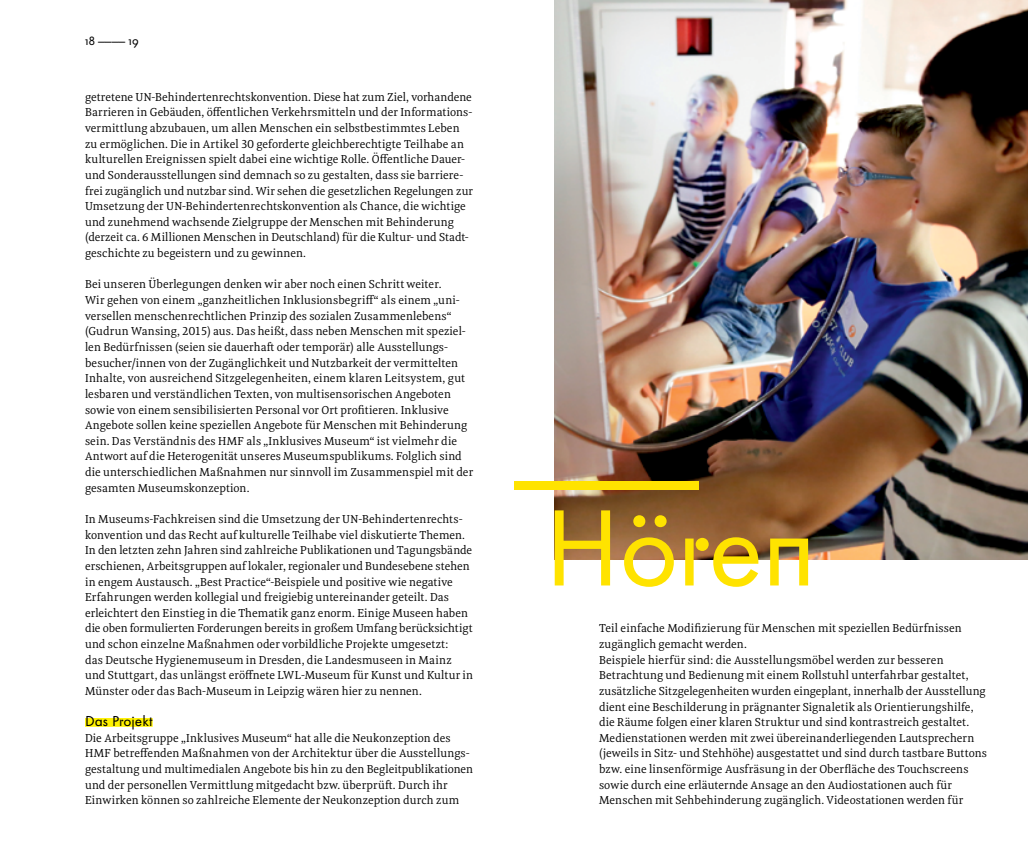
<style>
.page{position:relative;width:1028px;height:851px;background:#fff}
.page>*{position:absolute;margin:0;border:0;box-sizing:border-box;transform-origin:0 0}
.t1{font:112.5px "Futura HMF";letter-spacing:-.02em;color:#ffe300}
.t2{font:15px "Futura HMF";color:#000}
.t3{font:12.5px "Futura HMF";color:#000}
.t4{font:11.88px/15.6px "Meret Pro";letter-spacing:.005em;color:#000}
</style>
<div class="page">
<img style="left:555px;top:0;width:473px;height:559px">
<div style="left:85px;top:718px;width:68px;height:8px;background:#fff200"></div>
<p class="t3" style="left:98px;top:33px;width:29px">————</p>
<p class="t4" style="left:85px;top:89px;width:389px">getretene UN-Behindertenrechtskonvention. Diese hat zum Ziel, vorhandene Barrieren in Gebäuden, öffentlichen Verkehrsmitteln und der Informations&shy;vermittlung abzubauen, um allen Menschen ein selbstbestimmtes Leben zu ermöglichen. Die in Artikel 30 geforderte gleichberechtigte Teilhabe an kulturellen Ereignissen spielt dabei eine wichtige Rolle. Öffentliche Dauer&shy;und Sonderausstellungen sind demnach so zu gestalten, dass sie barriere&shy;frei zugänglich und nutzbar sind. Wir sehen die gesetzlichen Regelungen zur Umsetzung der UN-Behindertenrechtskonvention als Chance, die wichtige und zunehmend wachsende Zielgruppe der Menschen mit Behinderung (derzeit ca. 6 Millionen Menschen in Deutschland) für die Kultur- und Stadt&shy;geschichte zu begeistern und zu gewinnen.</p>
<p class="t4" style="left:85px;top:276px;width:389px">Bei unseren Überlegungen denken wir aber noch einen Schritt weiter.<br>Wir gehen von einem „ganzheitlichen Inklusionsbegriff“ als einem „uni&shy;versellen menschenrechtlichen Prinzip des sozialen Zusammenlebens“ (Gudrun Wansing, 2015) aus. Das heißt, dass neben Menschen mit speziel&shy;len Bedürfnissen (seien sie dauerhaft oder temporär) alle Ausstellungs&shy;besucher/innen von der Zugänglichkeit und Nutzbarkeit der vermittelten Inhalte, von ausreichend Sitzgelegenheiten, einem klaren Leitsystem, gut lesbaren und verständlichen Texten, von multisensorischen Angeboten sowie von einem sensibilisierten Personal vor Ort profitieren. Inklusive Angebote sollen keine speziellen Angebote für Menschen mit Behinderung sein. Das Verständnis des HMF als „Inklusives Museum“ ist vielmehr die Antwort auf die Heterogenität unseres Museumspublikums. Folglich sind die unterschiedlichen Maßnahmen nur sinnvoll im Zusammenspiel mit der gesamten Museumskonzeption.</p>
<p class="t4" style="left:85px;top:511px;width:389px">In Museums-Fachkreisen sind die Umsetzung der UN-Behindertenrechts&shy;konvention und das Recht auf kulturelle Teilhabe viel diskutierte Themen.<br>In den letzten zehn Jahren sind zahlreiche Publikationen und Tagungsbände erschienen, Arbeitsgruppen auf lokaler, regionaler und Bundesebene stehen in engem Austausch. „Best Practice“-Beispiele und positive wie negative Erfahrungen werden kollegial und freigiebig untereinander geteilt. Das erleichtert den Einstieg in die Thematik ganz enorm. Einige Museen haben die oben formulierten Forderungen bereits in großem Umfang berücksichtigt und schon einzelne Maßnahmen oder vorbildliche Projekte umgesetzt:<br>das Deutsche Hygienemuseum in Dresden, die Landesmuseen in Mainz und Stuttgart, das unlängst eröffnete LWL-Museum für Kunst und Kultur in Münster oder das Bach-Museum in Leipzig wären hier zu nennen.</p>
<p class="t2" style="left:85px;top:712px;width:69px">Das Projekt</p>
<p class="t4" style="left:85px;top:729px;width:389px">Die Arbeitsgruppe „Inklusives Museum“ hat alle die Neukonzeption des HMF betreffenden Maßnahmen von der Architektur über die Ausstellungs&shy;gestaltung und multimedialen Angebote bis hin zu den Begleitpublikationen und der personellen Vermittlung mitgedacht bzw. überprüft. Durch ihr Einwirken können so zahlreiche Elemente der Neukonzeption durch zum</p>
<h1 class="t1" style="left:514px;top:404px;width:185px">———</h1>
<h1 class="t1" style="left:544px;top:479px;width:274px">Hören</h1>
<p class="t4" style="left:599px;top:620px;width:389px">Teil einfache Modifizierung für Menschen mit speziellen Bedürfnissen zugänglich gemacht werden.<br>Beispiele hierfür sind: die Ausstellungsmöbel werden zur besseren Betrachtung und Bedienung mit einem Rollstuhl unterfahrbar gestaltet, zusätzliche Sitzgelegenheiten wurden eingeplant, innerhalb der Ausstellung dient eine Beschilderung in prägnanter Signaletik als Orientierungshilfe, die Räume folgen einer klaren Struktur und sind kontrastreich gestaltet.<br>Medienstationen werden mit zwei übereinanderliegenden Lautsprechern (jeweils in Sitz- und Stehhöhe) ausgestattet und sind durch tastbare Buttons bzw. eine linsenförmige Ausfräsung in der Oberfläche des Touchscreens sowie durch eine erläuternde Ansage an den Audiostationen auch für Menschen mit Sehbehinderung zugänglich. Videostationen werden für</p>
</div>
